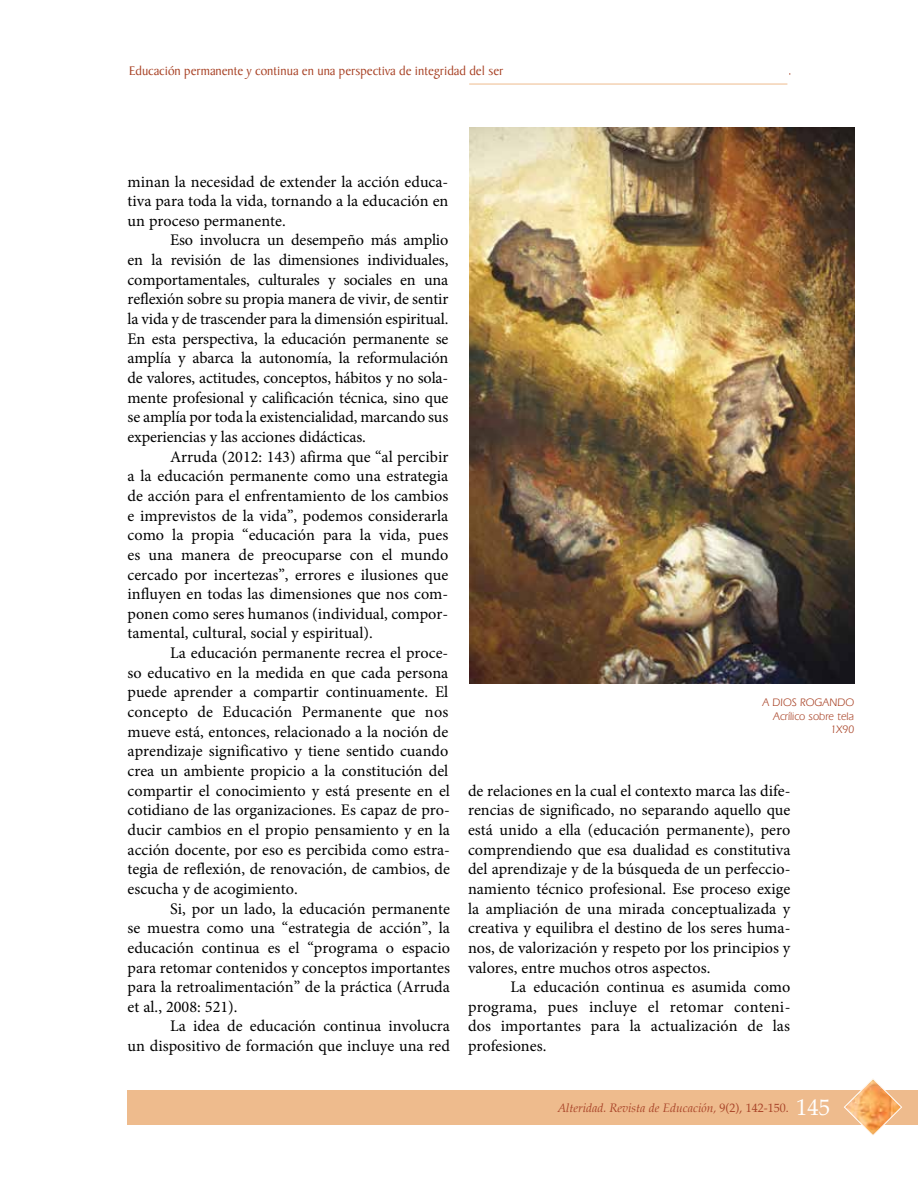
<style>
.page{position:relative;width:918px;height:1188px;background:#fff}
.page>*{position:absolute;margin:0;border:0;box-sizing:border-box;transform-origin:0 0}
.t1{font:16.2px/19.6px "Minion Pro";color:#000;text-align:justify}
.t2{font:13.5px "Baker Signet";color:#a94428}
.t3{font:italic 12px "Palatino";color:#a94428}
.t4{font:11.25px/13.5px "Eras IT Cby BT";color:#a94428;text-align:right}
.s1{font-style:normal}
.s2{font-style:normal;font-size:22.5px;color:#fff}
</style>
<div class="page">
<hr style="left:470px;top:74px;width:320px;height:1px;background:#a94428">
<div style="left:128px;top:60px;width:661px;height:21px;background:#fff"></div>
<hr style="left:469px;top:84px;width:318px;height:1px;background:#eebb8d">
<div style="left:128px;top:1090px;width:790px;height:34px;background:#eebb8d"></div>
<svg style="left:843px;top:1079px;width:60px;height:56px"></svg>
<img style="left:470px;top:128px;width:384px;height:556px">
<p class="t2" style="left:129px;top:64px;width:376px">Educación permanente y continua en una perspectiva de integridad del ser</p>
<p class="t1" style="left:128px;top:172px;width:322px">minan la necesidad de extender la acción educa&shy;tiva para toda la vida, tornando a la educación en un proceso permanente.</p>
<p class="t1" style="left:128px;top:231px;width:322px;text-indent:43px">Eso involucra un desempeño más amplio en la revisión de las dimensiones individuales, comportamentales, culturales y sociales en una reflexión sobre su propia manera de vivir, de sentir la vida y de trascender para la dimensión espiritual.<br>En esta perspectiva, la educación permanente se amplía y abarca la autonomía, la reformulación de valores, actitudes, conceptos, hábitos y no sola&shy;mente profesional y calificación técnica, sino que se amplía por toda la existencialidad, marcando sus experiencias y las acciones didácticas.</p>
<p class="t1" style="left:128px;top:447px;width:322px;text-indent:43px">Arruda (2012: 143) afirma que “al percibir a la educación permanente como una estrategia de acción para el enfrentamiento de los cambios e imprevistos de la vida”, podemos considerarla como la propia “educación para la vida, pues es una manera de preocuparse con el mundo cercado por incertezas”, errores e ilusiones que influyen en todas las dimensiones que nos com&shy;ponen como seres humanos (individual, compor&shy;tamental, cultural, social y espiritual).</p>
<p class="t1" style="left:128px;top:643px;width:324px;text-indent:43px">La educación permanente recrea el proce&shy;so educativo en la medida en que cada persona puede aprender a compartir continuamente. El concepto de Educación Permanente que nos mueve está, entonces, relacionado a la noción de aprendizaje significativo y tiene sentido cuando crea un ambiente propicio a la constitución del compartir el conocimiento y está presente en el cotidiano de las organizaciones. Es capaz de pro&shy;ducir cambios en el propio pensamiento y en la acción docente, por eso es percibida como estra&shy;tegia de reflexión, de renovación, de cambios, de escucha y de acogimiento.</p>
<p class="t1" style="left:128px;top:899px;width:324px;text-indent:43px">Si, por un lado, la educación permanente se muestra como una “estrategia de acción”, la educación continua es el “programa o espacio para retomar contenidos y conceptos importantes para la retroalimentación” de la práctica (Arruda et al., 2008: 521).</p>
<p class="t1" style="left:128px;top:1017px;width:324px;text-align:right">La idea de educación continua involucra<br>un dispositivo de formación que incluye una red</p>
<p class="t4" style="left:763px;top:695px;width:93px">A DIOS ROGANDO<br>Acrílico sobre tela<br>1X90</p>
<p class="t1" style="left:468px;top:781px;width:324px">de relaciones en la cual el contexto marca las dife&shy;rencias de significado, no separando aquello que está unido a ella (educación permanente), pero comprendiendo que esa dualidad es constitutiva del aprendizaje y de la búsqueda de un perfeccio&shy;namiento técnico profesional. Ese proceso exige la ampliación de una mirada conceptualizada y creativa y equilibra el destino de los seres huma&shy;nos, de valorización y respeto por los principios y valores, entre muchos otros aspectos.</p>
<p class="t1" style="left:468px;top:977px;width:324px;text-indent:43px">La educación continua es asumida como programa, pues incluye el retomar conteni&shy;dos importantes para la actualización de las profesiones.</p>
<p class="t3" style="left:557px;top:1098px;width:274px">Alteridad. Revista de Educación, <span class="s1">9(2), 142-150.</span> <span class="s2">145</span></p>
</div>
